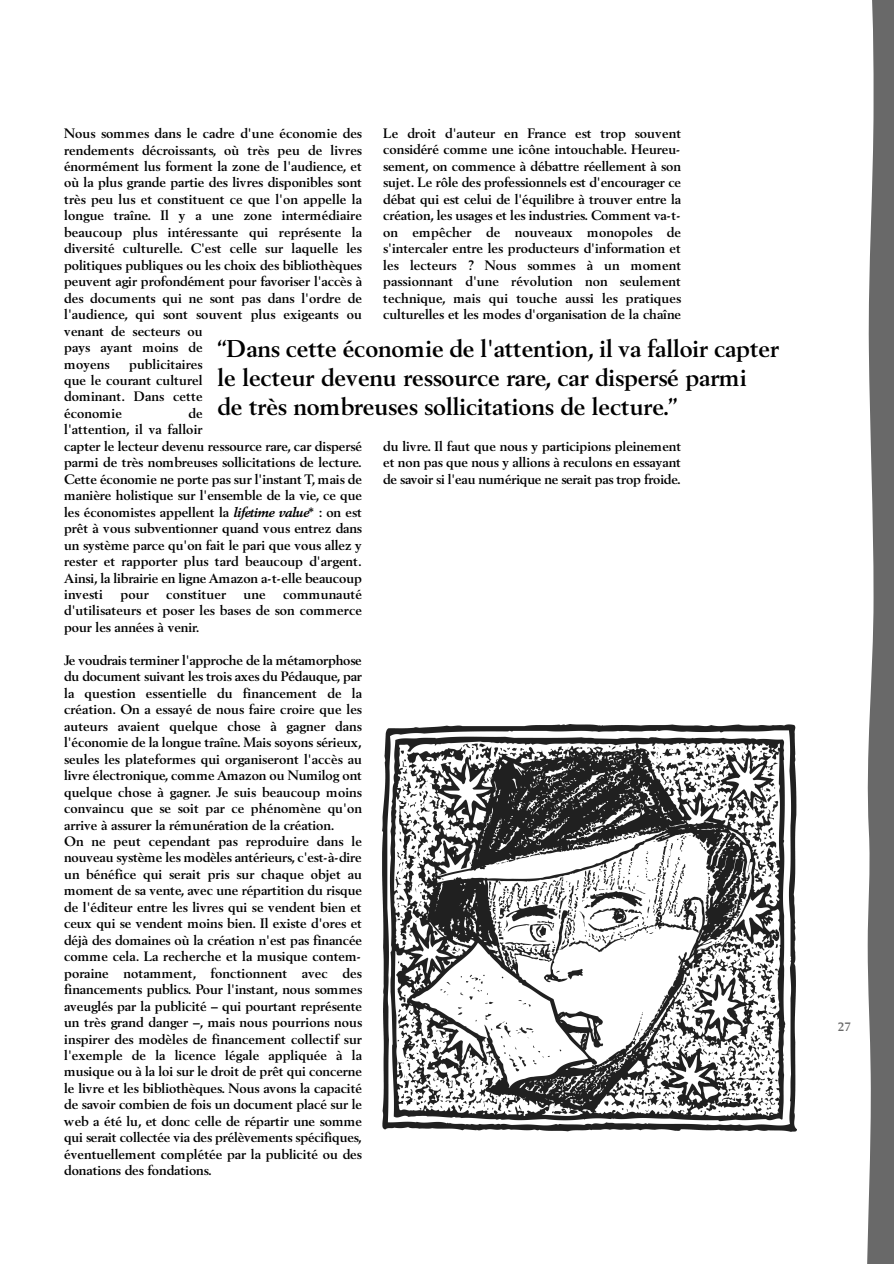
<style>
.page{position:relative;width:894px;height:1264px;background:#fff}
.page>*{position:absolute;margin:0;border:0;box-sizing:border-box;transform-origin:0 0}
.t1{font:700 24px/29.2px "Berling";color:#000}
.t2{font:700 13.5px/16.5px "Berling";color:#000;text-align:justify}
.t3{font:700 12px "Berling";color:#696969}
.s1{font-style:italic}
</style>
<div class="page">
<img style="left:382px;top:724px;width:414px;height:407px">
<svg style="left:867px;top:0;width:27px;height:1264px;background:#7c7c7c"></svg>
<p class="t2" style="left:383px;top:126px;width:300px">Le droit d'auteur en France est trop souvent considéré comme une icône intouchable. Heureu&shy;sement, on commence à débattre réellement à son sujet. Le rôle des professionnels est d'encourager ce débat qui est celui de l'équilibre à trouver entre la création, les usages et les industries. Comment va-t&shy;on empêcher de nouveaux monopoles de s'intercaler entre les producteurs d'information et les lecteurs ? Nous sommes à un moment passionnant d'une révolution non seulement technique, mais qui touche aussi les pratiques culturelles et les modes d'organisation de la chaîne</p>
<p class="t2" style="left:64px;top:126px;width:300px;text-align:left">Nous sommes dans le cadre d'une économie des rendements décroissants, où très peu de livres énormément lus forment la zone de l'audience, et où la plus grande partie des livres disponibles sont très peu lus et constituent ce que l'on appelle la longue traîne. Il y a une zone intermédiaire beaucoup plus intéressante qui représente la diversité culturelle. C'est celle sur laquelle les politiques publiques ou les choix des bibliothèques peuvent agir profondément pour favoriser l'accès à des documents qui ne sont pas dans l'ordre de l'audience, qui sont souvent plus exigeants ou venant de secteurs ou<br>pays ayant moins de<br>moyens</p>
<h1 class="t1" style="left:217px;top:335px;width:563px">“Dans cette économie de l'attention, il va falloir capter le lecteur devenu ressource rare, car dispersé parmi<br>de très nombreuses sollicitations de lecture.”</h1>
<p class="t2" style="left:64px;top:356px;width:140px;text-indent:65px">publicitaires que le courant culturel dominant. Dans cette économie</p>
<p class="t2" style="left:64px;top:406px;width:300px;text-align:left;text-indent:124px">de<br>l'attention, il va falloir<br>capter le lecteur devenu ressource rare, car dispersé parmi de très nombreuses sollicitations de lecture.<br>Cette économie ne porte pas sur l'instant T, mais de manière holistique sur l'ensemble de la vie, ce que les économistes appellent la <span class="s1">lifetime value</span>* : on est prêt à vous subventionner quand vous entrez dans un système parce qu'on fait le pari que vous allez y rester et rapporter plus tard beaucoup d'argent.<br>Ainsi, la librairie en ligne Amazon a-t-elle beaucoup investi</p>
<p class="t2" style="left:383px;top:439px;width:299px">du livre. Il faut que nous y participions pleinement et non pas que nous y allions à reculons en essayant de savoir si l'eau numérique ne serait pas trop froide.</p>
<p class="t2" style="left:64px;top:587px;width:299px;text-indent:219px">communauté d'utilisateurs et poser les bases de son commerce pour les années à venir.</p>
<p class="t2" style="left:64px;top:653px;width:300px;text-align:left">Je voudrais terminer l'approche de la métamorphose du document suivant les trois axes du Pédauque, par la question essentielle du financement de la création. On a essayé de nous faire croire que les auteurs avaient quelque chose à gagner dans l'économie de la longue traîne. Mais soyons sérieux, seules les plateformes qui organiseront l'accès au livre électronique, comme Amazon ou Numilog ont quelque chose à gagner. Je suis beaucoup moins convaincu que se soit par ce phénomène qu'on arrive à assurer la rémunération de la création.<br>On ne peut cependant pas reproduire dans le nouveau système les modèles antérieurs, c'est-à-dire un bénéfice qui serait pris sur chaque objet au moment de sa vente, avec une répartition du risque de l'éditeur entre les livres qui se vendent bien et ceux qui se vendent moins bien. Il existe d'ores et déjà des domaines où la création n'est pas financée comme cela. La recherche et la musique contem&shy;poraine notamment, fonctionnent avec des financements publics. Pour l'instant, nous sommes aveuglés par la publicité – qui pourtant représente un très grand danger –, mais nous pourrions nous inspirer des modèles de financement collectif sur l'exemple de la licence légale appliquée à la musique ou à la loi sur le droit de prêt qui concerne le livre et les bibliothèques. Nous avons la capacité de savoir combien de fois un document placé sur le web a été lu, et donc celle de répartir une somme qui serait collectée via des prélèvements spécifiques, éventuellement complétée par la publicité ou des donations des fondations.</p>
<p class="t2" style="left:120px;top:587px;width:30px">pour</p>
<p class="t2" style="left:166px;top:587px;width:61px">constituer</p>
<p class="t2" style="left:243px;top:587px;width:24px">une</p>
<p class="t3" style="left:837px;top:1021px;width:15px">27</p>
</div>
